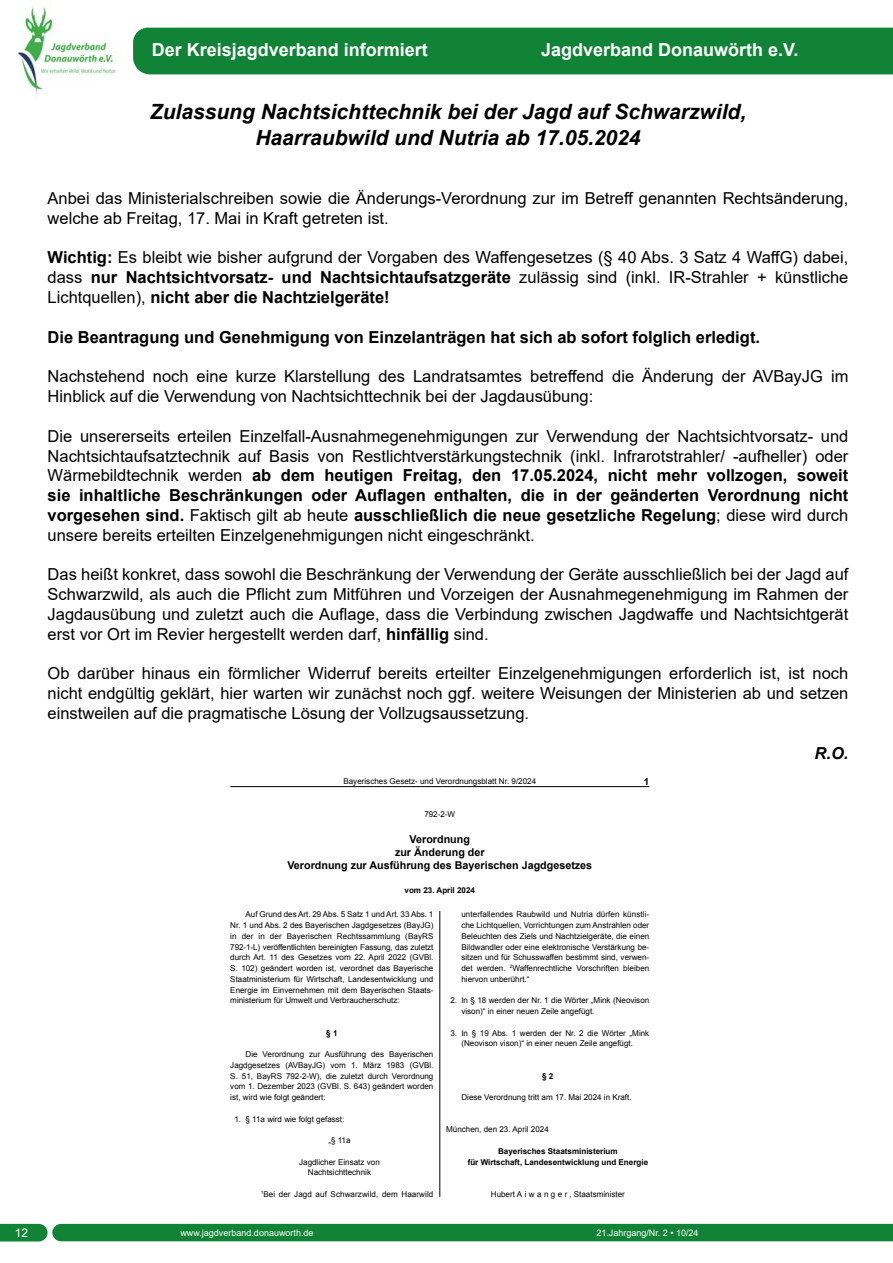
<style>
.page{position:relative;width:893px;height:1263px;background:#fff}
.page>*{position:absolute;margin:0;border:0;box-sizing:border-box;transform-origin:0 0}
.t1{font:italic 700 21px "Arial";color:#000}
.t2{font:700 18px "Arial";color:#fff}
.t3{font:16.5px/19.8px "Arial";color:#000;text-align:justify}
.t4{font:700 16.5px "Arial";color:#000}
.t5{font:italic 700 16.5px "Arial";color:#000}
.t6{font:12px "Arial";color:#fff}
.t7{font:700 10.8px/12.9px "Arial";color:#000;text-align:center}
.t8{font:700 9.9px "Arial";color:#000}
.t9{font:9px "Arial";color:#fff}
.t10{font:8.1px/10.8px "Arial";color:#000;text-align:justify}
.t11{font:700 8.1px/10.8px "Arial";color:#000;text-align:center}
.s1{font-weight:700}
</style>
<div class="page">
<div style="left:133px;top:28px;width:760px;height:46px;background:#108337"></div>
<div style="left:0;top:1224px;width:893px;height:17px;background:#108337"></div>
<img style="left:17px;top:6px;width:100px;height:90px">
<hr style="left:230px;top:786px;width:419px;height:1px;background:#000">
<hr style="left:440px;top:911px;width:1px;height:286px;background:#000">
<p class="t6" style="left:15px;top:1224px;width:15px">12</p>
<p class="t2" style="left:152px;top:37px;width:278px">Der Kreisjagdverband informiert</p>
<p class="t2" style="left:541px;top:37px;width:259px">Jagdverband Donauwörth e.V.</p>
<p class="t1" style="left:150px;top:98px;width:598px">Zulassung Nachtsichttechnik bei der Jagd auf Schwarzwild,</p>
<p class="t1" style="left:255px;top:123px;width:387px">Haarraubwild und Nutria ab 17.05.2024</p>
<p class="t3" style="left:48px;top:188px;width:802px">Anbei das Ministerialschreiben sowie die Änderungs-Verordnung zur im Betreff genannten Rechtsänderung, welche ab Freitag, 17. Mai in Kraft getreten ist.</p>
<p class="t3" style="left:48px;top:248px;width:802px"><span class="s1">Wichtig:</span> Es bleibt wie bisher aufgrund der Vorgaben des Waffengesetzes (§ 40 Abs. 3 Satz 4 WaffG) dabei, dass <span class="s1">nur Nachtsichtvorsatz- und Nachtsichtaufsatzgeräte</span> zulässig sind (inkl. IR-Strahler + künstliche Lichtquellen), <span class="s1">nicht aber die Nachtzielgeräte!</span></p>
<p class="t4" style="left:48px;top:325px;width:714px">Die Beantragung und Genehmigung von Einzelanträgen hat sich ab sofort folglich erledigt.</p>
<p class="t3" style="left:48px;top:366px;width:802px">Nachstehend noch eine kurze Klarstellung des Landratsamtes betreffend die Änderung der AVBayJG im<br>Hinblick auf die Verwendung von Nachtsichttechnik bei der Jagdausübung:</p>
<p class="t3" style="left:48px;top:426px;width:802px">Die unsererseits erteilen Einzelfall-Ausnahmegenehmigungen zur Verwendung der Nachtsichtvorsatz- und Nachtsichtaufsatztechnik auf Basis von Restlichtverstärkungstechnik (inkl. Infrarotstrahler/ -aufheller) oder Wärmebildtechnik werden <span class="s1">ab dem heutigen Freitag, den 17.05.2024, nicht mehr vollzogen, soweit sie inhaltliche Beschränkungen oder Auflagen enthalten, die in der geänderten Verordnung nicht vorgesehen sind.</span> Faktisch gilt ab heute <span class="s1">ausschließlich die neue gesetzliche Regelung</span>; diese wird durch unsere bereits erteilten Einzelgenehmigungen nicht eingeschränkt.</p>
<p class="t3" style="left:48px;top:564px;width:802px">Das heißt konkret, dass sowohl die Beschränkung der Verwendung der Geräte ausschließlich bei der Jagd auf Schwarzwild, als auch die Pflicht zum Mitführen und Vorzeigen der Ausnahmegenehmigung im Rahmen der Jagdausübung und zuletzt auch die Auflage, dass die Verbindung zwischen Jagdwaffe und Nachtsichtgerät erst vor Ort im Revier hergestellt werden darf, <span class="s1">hinfällig</span> sind.</p>
<p class="t3" style="left:48px;top:663px;width:802px">Ob darüber hinaus ein förmlicher Widerruf bereits erteilter Einzelgenehmigungen erforderlich ist, ist noch nicht endgültig geklärt, hier warten wir zunächst noch ggf. weitere Weisungen der Ministerien ab und setzen einstweilen auf die pragmatische Lösung der Vollzugsaussetzung.</p>
<p class="t5" style="left:814px;top:742px;width:35px">R.O.</p>
<p class="t10" style="left:343px;top:775px;width:194px">Bayerisches Gesetz- und Verordnungsblatt Nr. 9/2024</p>
<p class="t8" style="left:644px;top:775px;width:7px">1</p>
<p class="t10" style="left:424px;top:808px;width:32px">792-2-W</p>
<p class="t7" style="left:287px;top:833px;width:306px">Verordnung<br>zur Änderung der<br>Verordnung zur Ausführung des Bayerischen Jagdgesetzes</p>
<p class="t11" style="left:405px;top:885px;width:72px">vom 23. April 2024</p>
<p class="t10" style="left:230px;top:909px;width:205px;text-indent:15px">Auf Grund des Art. 29 Abs. 5 Satz 1 und Art. 33 Abs. 1<br>Nr. 1 und Abs. 2 des Bayerischen Jagdgesetzes (BayJG) in der in der Bayerischen Rechtssammlung (BayRS 792-1-L) veröffentlichten bereinigten Fassung, das zuletzt durch Art. 11 des Gesetzes vom 22. April 2022 (GVBl.<br>S. 102) geändert worden ist, verordnet das Bayerische Staatministerium für Wirtschaft, Landesentwicklung und Energie im Einvernehmen mit dem Bayerischen Staats&shy;ministerium für Umwelt und Verbraucherschutz:</p>
<p class="t11" style="left:326px;top:1027px;width:13px">§ 1</p>
<p class="t10" style="left:230px;top:1049px;width:205px;text-indent:15px">Die Verordnung zur Ausführung des Bayerischen Jagdgesetzes (AVBayJG) vom 1. März 1983 (GVBl.<br>S. 51, BayRS 792-2-W), die zuletzt durch Verordnung vom 1. Dezember 2023 (GVBl. S. 643) geändert worden ist, wird wie folgt geändert:</p>
<p class="t10" style="left:234px;top:1113px;width:111px">1. § 11a wird wie folgt gefasst:</p>
<p class="t10" style="left:328px;top:1135px;width:24px">„§ 11a</p>
<p class="t10" style="left:299px;top:1156px;width:82px;text-align:center">Jagdlicher Einsatz von<br>Nachtsichttechnik</p>
<p class="t10" style="left:261px;top:1189px;width:174px"><sup>1</sup>Bei der Jagd auf Schwarzwild, dem Haarwild</p>
<p class="t10" style="left:461px;top:909px;width:189px">unterfallendes Raubwild und Nutria dürfen künstli&shy;che Lichtquellen, Vorrichtungen zum Anstrahlen oder Beleuchten des Ziels und Nachtzielgeräte, die einen Bildwandler oder eine elektronische Verstärkung be&shy;sitzen und für Schusswaffen bestimmt sind, verwen&shy;det werden. <sup>2</sup>Waffenrechtliche Vorschriften bleiben hiervon unberührt.“</p>
<p class="t10" style="left:461px;top:995px;width:189px;text-indent:-11px">2. In § 18 werden der Nr. 1 die Wörter „Mink (Neovison vison)“ in einer neuen Zeile angefügt.</p>
<p class="t10" style="left:461px;top:1027px;width:189px;text-indent:-11px">3. In § 19 Abs. 1 werden der Nr. 2 die Wörter „Mink (Neovison vison)“ in einer neuen Zeile angefügt.</p>
<p class="t11" style="left:542px;top:1070px;width:13px">§ 2</p>
<p class="t10" style="left:461px;top:1092px;width:172px">Diese Verordnung tritt am 17. Mai 2024 in Kraft.</p>
<p class="t10" style="left:446px;top:1124px;width:104px">München, den 23. April 2024</p>
<p class="t11" style="left:468px;top:1146px;width:182px">Bayerisches Staatsministerium<br>für Wirtschaft, Landesentwicklung und Energie</p>
<p class="t10" style="left:491px;top:1189px;width:136px">Hubert A i w a n g e r , Staatsminister</p>
<p class="t9" style="left:180px;top:1226px;width:135px">www.jagdverband.donauworth.de</p>
<p class="t9" style="left:596px;top:1226px;width:104px">21.Jahrgang/Nr. 2 • 10/24</p>
</div>
